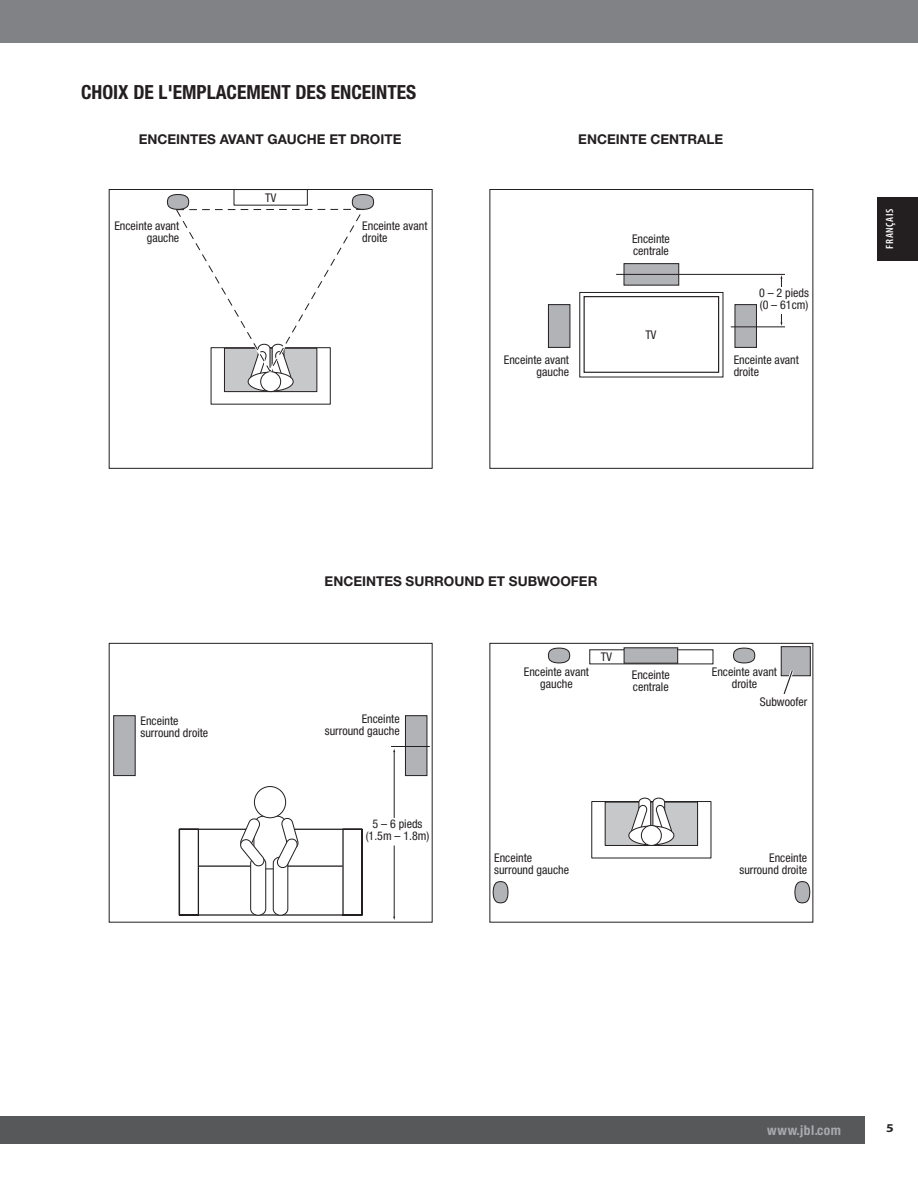
<style>
.page{position:relative;width:918px;height:1188px;background:#fff}
.page>*{position:absolute;margin:0;border:0;box-sizing:border-box;transform-origin:0 0}
.t1{font:700 condensed 19.5px "Helvetica Neue";color:#231f20}
.t2{font:700 13.5px "Helvetica Neue";color:#231f20}
.t3{font:700 condensed 13.5px "Helvetica Neue";letter-spacing:.04em;color:#a8a9ad}
.t4{font:condensed 12px/12px "Helvetica Neue";color:#231f20}
.t5{font:700 12px "Myriad Pro";color:#262324;scale:1.15 1}
.t6{font:600 condensed 10.5px "Myriad Pro";letter-spacing:.04em;color:#fff;scale:1.07 1}
</style>
<div class="page">
<div style="left:0;top:1116px;width:864px;height:27px;background:#57585a"></div>
<div style="left:0;top:0;width:918px;height:43px;background:#808285"></div>
<div style="left:877px;top:197px;width:41px;height:64px;background:#231f20"></div>
<div style="left:591px;top:801px;width:120px;height:57px;border:1px solid #231f20"></div>
<div style="left:605px;top:802px;width:93px;height:43px;background:#c7c8ca"></div>
<div style="left:605px;top:802px;width:93px;height:44px;border:1px solid #231f20"></div>
<svg style="left:630px;top:797px;width:42px;height:35px"></svg>
<svg style="left:629px;top:826px;width:45px;height:19px"></svg>
<div style="left:629px;top:826px;width:45px;height:19px;border:1px solid #231f20;border-radius:50%"></div>
<div style="left:641px;top:825px;width:20px;height:20px;background:#fff;border-radius:50%"></div>
<div style="left:641px;top:825px;width:21px;height:21px;border:1px solid #231f20;border-radius:50%"></div>
<div style="left:624px;top:647px;width:54px;height:17px;background:#b2b3b7;border:1px solid #231f20"></div>
<div style="left:781px;top:646px;width:30px;height:30px;background:#b2b3b7;border:1px solid #231f20"></div>
<svg style="left:548px;top:647px;width:22px;height:17px"></svg>
<svg style="left:733px;top:647px;width:23px;height:17px"></svg>
<svg style="left:794px;top:881px;width:16px;height:23px"></svg>
<svg style="left:492px;top:881px;width:17px;height:23px"></svg>
<div style="left:253px;top:816px;width:34px;height:53px;border:1px solid #231f20;border-radius:10px"></div>
<div style="left:254px;top:786px;width:32px;height:32px;border:1px solid #231f20;border-radius:50%"></div>
<svg style="left:178px;top:817px;width:185px;height:99px"></svg>
<div style="left:113px;top:715px;width:23px;height:61px;background:#b2b3b7;border:1px solid #231f20"></div>
<div style="left:405px;top:715px;width:22px;height:61px;background:#b2b3b7;border:1px solid #231f20"></div>
<hr style="left:391px;top:746px;width:39px;height:1px;background:#231f20">
<hr style="left:394px;top:751px;width:1px;height:67px;background:#231f20">
<hr style="left:394px;top:846px;width:1px;height:71px;background:#231f20">
<div style="left:109px;top:189px;width:324px;height:280px;border:1px solid #231f20"></div>
<div style="left:234px;top:189px;width:74px;height:16px;border:1px solid #231f20"></div>
<div style="left:224px;top:348px;width:93px;height:44px;background:#c7c8ca;border:1px solid #231f20"></div>
<svg style="left:248px;top:372px;width:45px;height:19px"></svg>
<div style="left:248px;top:372px;width:46px;height:19px;border:1px solid #231f20;border-radius:50%"></div>
<div style="left:261px;top:372px;width:20px;height:20px;background:#fff;border-radius:50%"></div>
<div style="left:260px;top:371px;width:21px;height:21px;border:1px solid #231f20;border-radius:50%"></div>
<svg style="left:167px;top:194px;width:207px;height:189px"></svg>
<div style="left:489px;top:189px;width:324px;height:280px;border:1px solid #231f20"></div>
<div style="left:548px;top:304px;width:22px;height:44px;background:#b2b3b7;border:1px solid #231f20"></div>
<div style="left:624px;top:263px;width:55px;height:23px;background:#b2b3b7;border:1px solid #231f20"></div>
<svg style="left:579px;top:274px;width:206px;height:103px"></svg>
<div style="left:765px;top:287px;width:34px;height:27px;background:#fff"></div>
<svg style="left:780px;top:667px;width:16px;height:27px"></svg>
<h1 class="t1" style="left:81px;top:81px;width:104px">CHOIX DE L'EMPLA</h1>
<h1 class="t1" style="left:227px;top:81px;width:22px">CEMENT</h1>
<h1 class="t1" style="left:295px;top:81px;width:11px">DES</h1>
<h1 class="t1" style="left:331px;top:81px;width:41px">ENCEINTES</h1>
<p class="t2" style="left:139px;top:131px;width:263px">ENCEI NTES AVANT GAUCHE ET DROITE</p>
<p class="t2" style="left:578px;top:131px;width:145px">ENCEI NTE CENTRALE</p>
<p class="t4" style="left:265px;top:192px;width:13px">TV</p>
<p class="t4" style="left:114px;top:220px;width:66px;text-align:right">Enceinte avant gauche</p>
<p class="t4" style="left:362px;top:220px;width:67px">Enceinte avant droite</p>
<p class="t4" style="left:632px;top:233px;width:39px">Enceinte centrale</p>
<p class="t4" style="left:645px;top:329px;width:13px">TV</p>
<p class="t4" style="left:759px;top:287px;width:51px">0 – 2 pieds (0 – 61cm)</p>
<p class="t4" style="left:504px;top:354px;width:67px;text-align:right">Enceinte avant gauche</p>
<p class="t4" style="left:734px;top:354px;width:67px">Enceinte avant droite</p>
<p class="t6" style="left:884px;top:249px;width:38px;rotate:-90deg">FRANÇAIS</p>
<p class="t2" style="left:325px;top:573px;width:101px">ENCEI NTES SURR</p>
<p class="t2" style="left:444px;top:573px;width:145px">OUND ET SUBWOOFER</p>
<p class="t4" style="left:141px;top:714px;width:69px">Enceinte surround droite</p>
<p class="t4" style="left:325px;top:713px;width:76px;text-align:right">Enceinte surround gauche</p>
<p class="t4" style="left:366px;top:818px;width:65px;text-align:center">5 – 6 pieds (1.5m – 1.8m)</p>
<p class="t4" style="left:524px;top:666px;width:67px;text-align:center">Enceinte avant gauche</p>
<p class="t4" style="left:601px;top:651px;width:13px">TV</p>
<p class="t4" style="left:632px;top:669px;width:39px">Enceinte centrale</p>
<p class="t4" style="left:712px;top:666px;width:67px;text-align:center">Enceinte avant droite</p>
<p class="t4" style="left:760px;top:696px;width:49px">Subwoofer</p>
<p class="t4" style="left:494px;top:851px;width:76px">Enceinte surround gauche</p>
<p class="t4" style="left:739px;top:851px;width:69px;text-align:right">Enceinte surround droite</p>
<p class="t3" style="left:767px;top:1122px;width:76px">www.jbl.com</p>
<p class="t5" style="left:886px;top:1120px;width:8px">5</p>
</div>
